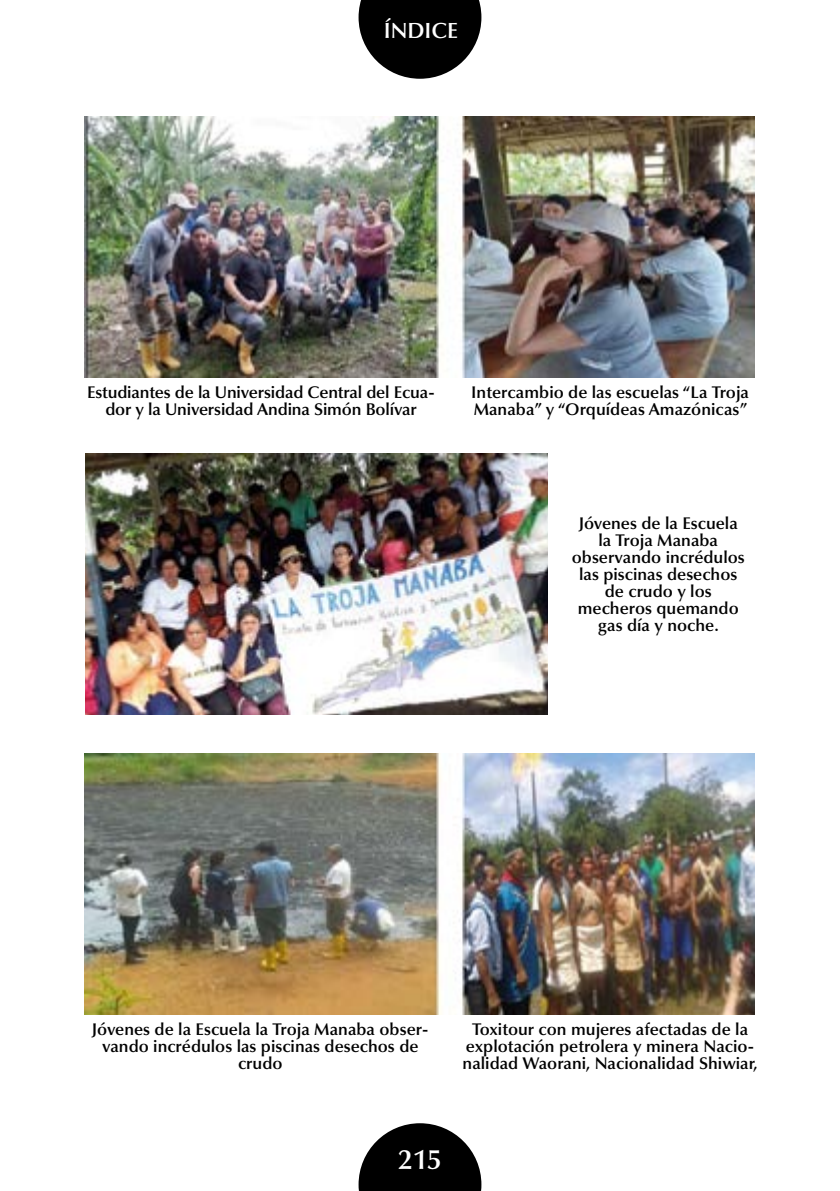
<style>
.page{position:relative;width:840px;height:1191px;background:#fff}
.page>*{position:absolute;margin:0;border:0;box-sizing:border-box;transform-origin:0 0}
.t1{font:600 28px "Optima LT Std";color:#fff}
.t2{font:600 22px "Optima LT Std";color:#fff}
.t3{font:600 17px/17px "Optima LT Std";color:#000;text-align:center}
</style>
<div class="page">
<svg style="left:358px;top:1123px;width:123px;height:68px"></svg>
<svg style="left:358px;top:0;width:123px;height:79px"></svg>
<img style="left:84px;top:117px;width:669px;height:261px">
<img style="left:84px;top:753px;width:669px;height:261px">
<img style="left:85px;top:454px;width:462px;height:260px">
<p class="t2" style="left:383px;top:18px;width:76px">ÍNDICE</p>
<p class="t3" style="left:87px;top:384px;width:349px">Estudiantes de la Universidad Central del Ecua&shy;dor y la Universidad Andina Simón Bolívar</p>
<p class="t3" style="left:471px;top:384px;width:279px;text-align:left">Intercambio de las escuelas “La Troja<br>Manaba” y “Orquídeas Amazónicas”</p>
<p class="t3" style="left:571px;top:515px;width:174px">Jóvenes de la Escuela la Troja Manaba observando incrédulos las piscinas desechos de crudo y los mecheros quemando gas día y noche.</p>
<p class="t3" style="left:92px;top:1021px;width:338px">Jóvenes de la Escuela la Troja Manaba obser&shy;vando incrédulos las piscinas desechos de crudo</p>
<p class="t3" style="left:462px;top:1021px;width:297px">Toxitour con mujeres afectadas de la explotación petrolera y minera Nacio&shy;nalidad Waorani, Nacionalidad Shiwiar,</p>
<h1 class="t1" style="left:398px;top:1142px;width:45px">215</h1>
</div>
